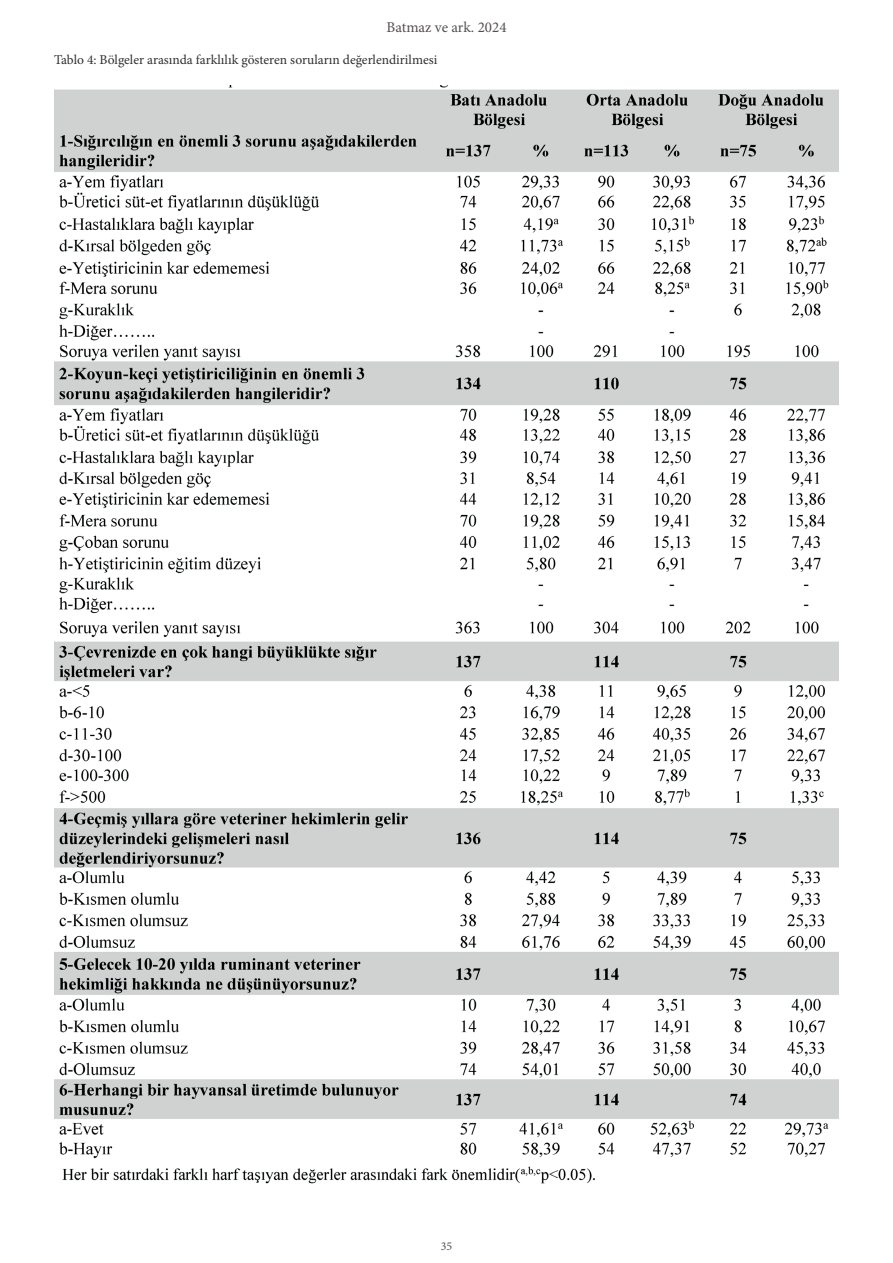
<style>
.page{position:relative;width:893px;height:1263px;background:#fff}
.page>*{position:absolute;margin:0;border:0;box-sizing:border-box;transform-origin:0 0}
.t1{font:15px "Minion Pro";color:#554e50}
.t2{font:13.5px "Minion Pro";color:#312f30}
.t3{font:12px "Minion Pro";color:#554e50}
</style>
<div class="page">
<img style="left:54px;top:85px;width:785px;height:1099px">
<p class="t1" style="left:386px;top:17px;width:122px">Batmaz ve ark. 2024</p>
<p class="t2" style="left:54px;top:50px;width:385px">Tablo 4: Bölgeler arasında farklılık gösteren soruların değerlendirilmesi</p>
<p class="t3" style="left:441px;top:1238px;width:13px">35</p>
</div>
